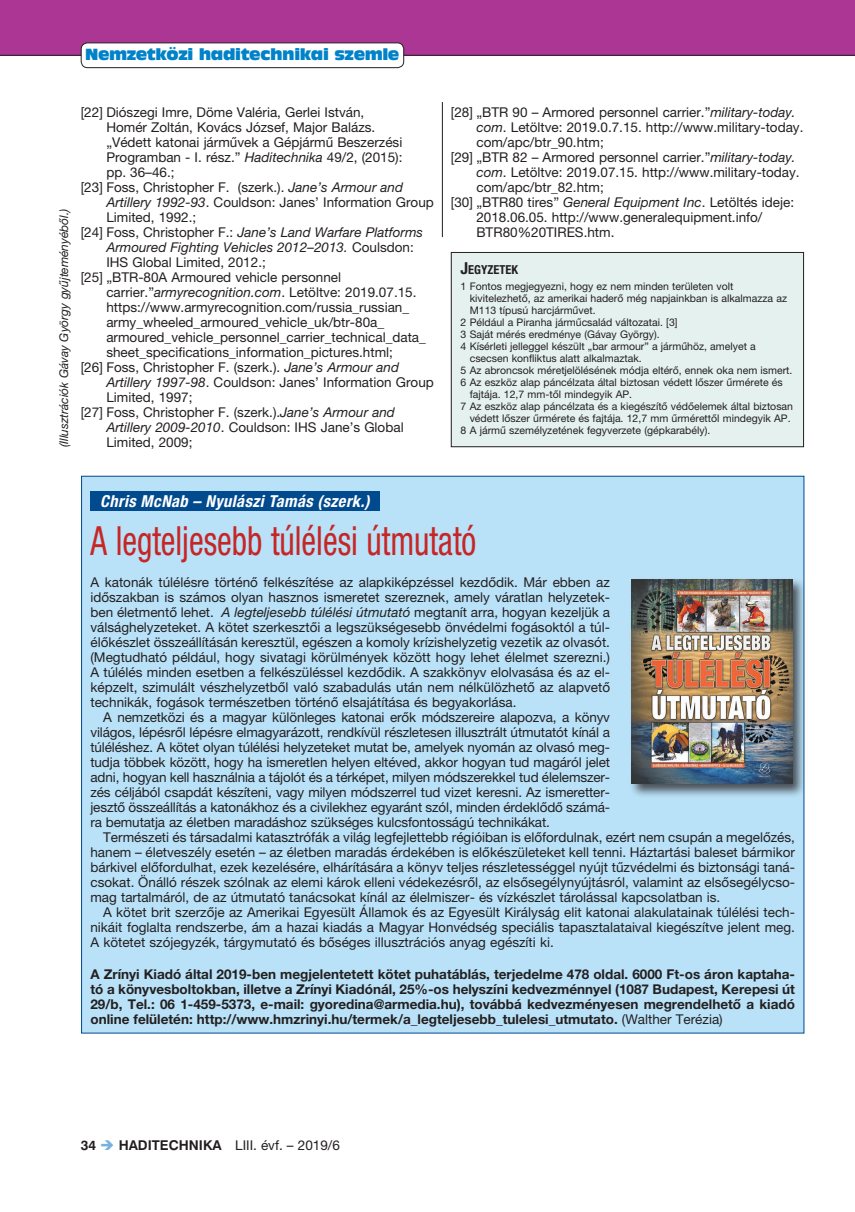
<style>
.page{position:relative;width:855px;height:1212px;background:#fff}
.page>*{position:absolute;margin:0;border:0;box-sizing:border-box;transform-origin:0 0}
.t1{font:condensed 40.2px "Helvetica Neue LT Pro";color:#c62626;scale:.82 1}
.t2{font:italic 700 condensed 16.5px "Helvetica Neue LT Pro";letter-spacing:.025em;color:#fff}
.t3{font:15px "Antique Olive Compact";letter-spacing:-.02em;color:#0082c8}
.t4{font:13.5px/15px "Helvetica Neue LT Pro";color:#231f20;text-align:justify}
.t5{font:700 13.5px/15px "Helvetica Neue LT Pro";color:#231f20;text-align:justify}
.t6{font:italic 13.5px "Helvetica Neue LT Pro";color:#231f20}
.t7{font:700 condensed 12.3px "Helvetica Neue LT Pro";color:#231f20}
.t8{font:italic 12px "Helvetica Neue LT Pro";color:#231f20}
.t9{font:10.5px "Helvetica Neue LT Pro";color:#231f20}
.s1{font-style:italic}
.s2{font-style:normal}
.s3{font-size:16.5px}
.s4{font-weight:400}
.s5{font-family:"Swiss 721 HU Bold"}
.s6{color:#76b1df}
</style>
<div class="page">
<div style="left:0;top:0;width:855px;height:55px;background:#ab3694"></div>
<hr style="left:0;top:55px;width:855px;height:1px;background:#231f20">
<div style="left:81px;top:43px;width:323px;height:25px;background:#fff;border-radius:6px"></div>
<div style="left:81px;top:43px;width:323px;height:25px;border:1px solid #231f20;border-radius:6px"></div>
<div style="left:451px;top:252px;width:352px;height:195px;background:#e4f1ee"></div>
<div style="left:451px;top:252px;width:353px;height:195px;border:1px solid #231f20"></div>
<div style="left:82px;top:476px;width:722px;height:557px;background:#b9e1f7"></div>
<div style="left:90px;top:491px;width:290px;height:20px;background:#004a8d"></div>
<div style="left:629px;top:578px;width:177px;height:220px;background:#231f20;opacity:.75"></div>
<img style="left:631px;top:580px;width:161px;height:204px">
<hr style="left:442px;top:102px;width:1px;height:135px;background:#231f20">
<p class="t3" style="left:85px;top:44px;width:316px">Nemzetközi haditechnikai szemle</p>
<p class="t8" style="left:57px;top:447px;width:241px;rotate:-90deg">(Illusztrációk Gávay György gyűjteményéből.)</p>
<p class="t4" style="left:81px;top:105px;width:285px">[22] Diószegi Imre, Döme Valéria, Gerlei István,</p>
<p class="t4" style="left:106px;top:120px;width:270px">Homér Zoltán, Kovács József, Major Balázs.</p>
<p class="t4" style="left:106px;top:135px;width:297px">„Védett katonai járművek a Gépjármű Beszerzési</p>
<p class="t4" style="left:106px;top:150px;width:298px">Programban - I. rész.” <span class="s1">Haditechnika</span> 49/2, (2015):</p>
<p class="t4" style="left:106px;top:165px;width:70px">pp. 36–46.;</p>
<p class="t4" style="left:81px;top:180px;width:324px">[23] Foss, Christopher F. (szerk.). <span class="s1">Jane’s Armour and</span></p>
<p class="t4" style="left:106px;top:195px;width:329px"><span class="s1">Artillery 1992-93</span>. Couldson: Janes’ Information Group</p>
<p class="t4" style="left:106px;top:210px;width:91px">Limited, 1992.;</p>
<p class="t6" style="left:81px;top:224px;width:344px"><span class="s2">[24] Foss, Christopher F.:</span> Jane’s Land Warfare Platforms</p>
<p class="t6" style="left:106px;top:239px;width:309px">Armoured Fighting Vehicles 2012–2013. <span class="s2">Coulsdon:</span></p>
<p class="t4" style="left:106px;top:255px;width:161px">IHS Global Limited, 2012.;</p>
<p class="t4" style="left:81px;top:270px;width:262px">[25] „BTR-80A Armoured vehicle personnel</p>
<p class="t4" style="left:106px;top:285px;width:312px">carrier.”<span class="s1">armyrecognition.com</span>. Letöltve: 2019.07.15.</p>
<p class="t4" style="left:106px;top:300px;width:304px">https://www.armyrecognition.com/russia_russian_</p>
<p class="t4" style="left:106px;top:315px;width:279px">army_wheeled_armoured_vehicle_uk/btr-80a_</p>
<p class="t4" style="left:106px;top:330px;width:321px">armoured_vehicle_personnel_carrier_technical_data_</p>
<p class="t4" style="left:106px;top:345px;width:288px">sheet_specifications_information_pictures.html;</p>
<p class="t4" style="left:81px;top:360px;width:320px">[26] Foss, Christopher F. (szerk.). <span class="s1">Jane’s Armour and</span></p>
<p class="t4" style="left:106px;top:375px;width:329px"><span class="s1">Artillery 1997-98</span>. Couldson: Janes’ Information Group</p>
<p class="t4" style="left:106px;top:390px;width:88px">Limited, 1997;</p>
<p class="t4" style="left:81px;top:405px;width:315px">[27] Foss, Christopher F. (szerk.).<span class="s1">Jane’s Armour and</span></p>
<p class="t4" style="left:106px;top:420px;width:299px"><span class="s1">Artillery 2009-2010</span>. Couldson: IHS Jane’s Global</p>
<p class="t4" style="left:106px;top:435px;width:88px">Limited, 2009;</p>
<p class="t4" style="left:451px;top:105px;width:346px">[28] „BTR 90 – Armored personnel carrier.”<span class="s1">military-today.</span></p>
<p class="t4" style="left:476px;top:120px;width:328px"><span class="s1">com</span>. Letöltve: 2019.0.7.15. http://www.military-today.</p>
<p class="t4" style="left:476px;top:135px;width:129px">com/apc/btr_90.htm;</p>
<p class="t4" style="left:451px;top:150px;width:346px">[29] „BTR 82 – Armored personnel carrier.”<span class="s1">military-today.</span></p>
<p class="t4" style="left:476px;top:165px;width:325px"><span class="s1">com</span>. Letöltve: 2019.07.15. http://www.military-today.</p>
<p class="t4" style="left:476px;top:180px;width:129px">com/apc/btr_82.htm;</p>
<p class="t4" style="left:451px;top:195px;width:345px">[30] „BTR80 tires” <span class="s1">General Equipment Inc</span>. Letöltés ideje:</p>
<p class="t4" style="left:476px;top:210px;width:287px">2018.06.05. http://www.generalequipment.info/</p>
<p class="t4" style="left:476px;top:225px;width:140px">BTR80%20TIRES.htm.</p>
<p class="t7" style="left:460px;top:262px;width:59px"><span class="s3">J</span>EGYZETEK</p>
<p class="t9" style="left:460px;top:280px;width:274px">1 Fontos megjegyezni, hogy ez nem minden területen volt</p>
<p class="t9" style="left:470px;top:292px;width:319px">kivitelezhető, az amerikai haderő még napjainkban is alkalmazza az</p>
<p class="t9" style="left:470px;top:304px;width:127px">M113 típusú harcjárművet.</p>
<p class="t9" style="left:460px;top:316px;width:218px">2 Például a Piranha járműcsalád változatai. [3]</p>
<p class="t9" style="left:460px;top:328px;width:201px">3 Saját mérés eredménye (Gávay György).</p>
<p class="t9" style="left:460px;top:340px;width:297px">4 Kísérleti jelleggel készült „bar armour” a járműhöz, amelyet a</p>
<p class="t9" style="left:470px;top:352px;width:174px">csecsen konfliktus alatt alkalmaztak.</p>
<p class="t9" style="left:460px;top:364px;width:333px">5 Az abroncsok méretjelölésének módja eltérő, ennek oka nem ismert.</p>
<p class="t9" style="left:460px;top:376px;width:323px">6 Az eszköz alap páncélzata által biztosan védett lőszer űrmérete és</p>
<p class="t9" style="left:470px;top:388px;width:164px">fajtája. 12,7 mm-től mindegyik AP.</p>
<p class="t9" style="left:460px;top:400px;width:334px">7 Az eszköz alap páncélzata és a kiegészítő védőelemek által biztosan</p>
<p class="t9" style="left:470px;top:412px;width:322px">védett lőszer űrmérete és fajtája. 12,7 mm űrmérettől mindegyik AP.</p>
<p class="t9" style="left:460px;top:424px;width:251px">8 A jármű személyzetének fegyverzete (gépkarabély).</p>
<p class="t2" style="left:100px;top:491px;width:271px">Chris McNab – Nyulászi Tamás (szerk.)</p>
<h1 class="t1" style="left:90px;top:518px;width:472px">A legteljesebb túlélési útmutató</h1>
<p class="t4" style="left:90px;top:575px;width:521px">A katonák túlélésre történő felkészítése az alapkiképzéssel kezdődik. Már ebben az időszakban is számos olyan hasznos ismeretet szereznek, amely váratlan helyzetek&shy;ben életmentő lehet. <span class="s1">A legteljesebb túlélési útmutató</span> megtanít arra, hogyan kezeljük a válsághelyzeteket. A kötet szerkesztői a legszükségesebb önvédelmi fogásoktól a túl&shy;élőkészlet összeállításán keresztül, egészen a komoly krízishelyzetig vezetik az olvasót. (Megtudható például, hogy sivatagi körülmények között hogy lehet élelmet szerezni.)<br>A túlélés minden esetben a felkészüléssel kezdődik. A szakkönyv elolvasása és az el&shy;képzelt, szimulált vészhelyzetből való szabadulás után nem nélkülözhető az alapvető technikák, fogások természetben történő elsajátítása és begyakorlása.</p>
<p class="t4" style="left:90px;top:710px;width:521px;text-indent:13px">A nemzetközi és a magyar különleges katonai erők módszereire alapozva, a könyv világos, lépésről lépésre elmagyarázott, rendkívül részletesen illusztrált útmutatót kínál a túléléshez. A kötet olyan túlélési helyzeteket mutat be, amelyek nyomán az olvasó meg&shy;tudja többek között, hogy ha ismeretlen helyen eltéved, akkor hogyan tud magáról jelet adni, hogyan kell használnia a tájolót és a térképet, milyen módszerekkel tud élelemszer&shy;zés céljából csapdát készíteni, vagy milyen módszerrel tud vizet keresni. Az ismeretter&shy;jesztő összeállítás a katonákhoz és a civilekhez egyaránt szól, minden érdeklődő számá&shy;ra bemutatja az életben maradáshoz szükséges kulcsfontosságú technikákat.</p>
<p class="t4" style="left:90px;top:830px;width:706px;text-indent:13px">Természeti és társadalmi katasztrófák a világ legfejlettebb régióiban is előfordulnak, ezért nem csupán a megelőzés, hanem – életveszély esetén – az életben maradás érdekében is előkészületeket kell tenni. Háztartási baleset bármikor bárkivel előfordulhat, ezek kezelésére, elhárítására a könyv teljes részletességgel nyújt tűzvédelmi és biztonsági taná&shy;csokat. Önálló részek szólnak az elemi károk elleni védekezésről, az elsősegélynyújtásról, valamint az elsősegélycso&shy;mag tartalmáról, de az útmutató tanácsokat kínál az élelmiszer- és vízkészlet tárolással kapcsolatban is.</p>
<p class="t4" style="left:90px;top:905px;width:706px;text-indent:13px">A kötet brit szerzője az Amerikai Egyesült Államok és az Egyesült Királyság elit katonai alakulatainak túlélési tech&shy;nikáit foglalta rendszerbe, ám a hazai kiadás a Magyar Honvédség speciális tapasztalataival kiegészítve jelent meg.<br>A kötetet szójegyzék, tárgymutató és bőséges illusztrációs anyag egészíti ki.</p>
<p class="t5" style="left:90px;top:966px;width:706px">A Zrínyi Kiadó által 2019-ben megjelentetett kötet puhatáblás, terjedelme 478 oldal. 6000 Ft-os áron kaptaha&shy;tó a könyvesboltokban, illetve a Zrínyi Kiadónál, 25%-os helyszíni kedvezménnyel (1087 Budapest, Kerepesi út 29/b, Tel.: 06 1-459-5373, e-mail: gyoredina@armedia.hu), továbbá kedvezményesen megrendelhető a kiadó online felületén: http://www.hmzrinyi.hu/termek/a_legteljesebb_tulelesi_utmutato. <span class="s4">(Walther Terézia)</span></p>
<p class="t4" style="left:81px;top:1137px;width:260px"><span class="s5">34</span> <span class="s6">➔</span> <span class="s5">HADITECHNIKA</span> LIII. évf. – 2019/6</p>
</div>
